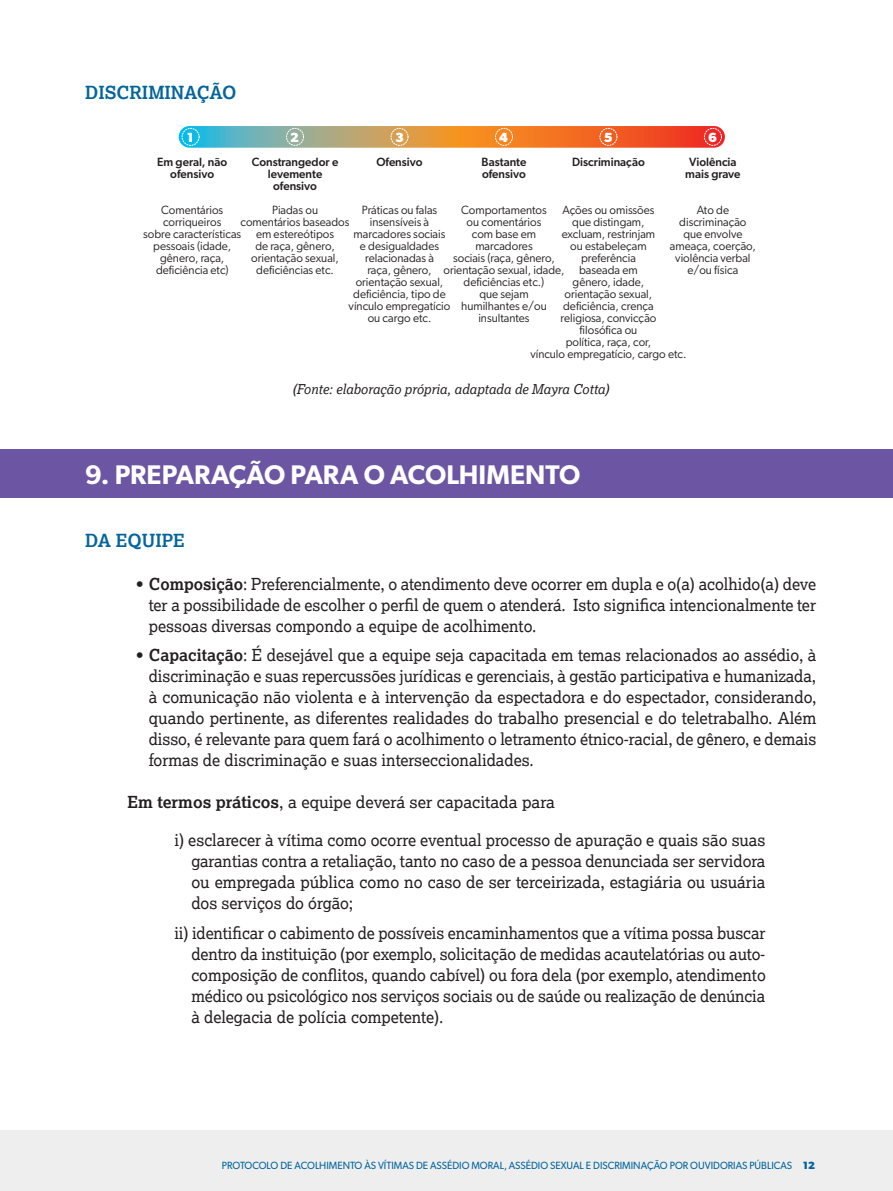
<style>
.page{position:relative;width:893px;height:1191px;background:#fff}
.page>*{position:absolute;margin:0;border:0;box-sizing:border-box;transform-origin:0 0}
.TÍTULO_NÍVEL_1{font:600 27px "Gibson";letter-spacing:-.005em;color:#fff}
.TÍTULO_NÍVEL_2{font:700 18px "Lexia";color:#03659c}
.TEXTO_CORRENTE_RECUADO{font:16.5px/21px "Lexia";color:#231f20;text-align:justify}
.TEXTO_CORRENTE_RECUADO-2{font:16.5px/21px "Lexia";color:#231f20;text-align:justify;scale:.96 1}
.TEXTO_CORRENTE{font:16.5px "Lexia";color:#231f20}
.TEXTO_CORRENTE-2{font:italic 13.5px "Lexia";color:#231f20}
.t1{font:700 13.35px "Gibson";color:#fff}
.t2{font:12px/12px "Gibson";color:#231f20;text-align:center}
.t3{font:500 12px/12px "Gibson";color:#231f20;text-align:center}
.t4{font:10.5px "Gibson";color:#03659c;scale:.95 1}
.s1{font-weight:700}
</style>
<div class="page">
<div style="left:0;top:1130px;width:893px;height:61px;background:#eeeeef"></div>
<div style="left:0;top:449px;width:893px;height:48px;background:#6c56a4"></div>
<svg style="left:179px;top:126px;width:546px;height:22px;background:#c6895a"></svg>
<div style="left:182px;top:128px;width:17px;height:18px;border:1px dashed #fff;border-radius:50%"></div>
<div style="left:286px;top:128px;width:18px;height:18px;border:1px dashed #fff;border-radius:50%"></div>
<div style="left:391px;top:128px;width:17px;height:18px;border:1px dashed #fff;border-radius:50%"></div>
<div style="left:495px;top:128px;width:18px;height:18px;border:1px dashed #fff;border-radius:50%"></div>
<div style="left:600px;top:128px;width:17px;height:18px;border:1px dashed #fff;border-radius:50%"></div>
<div style="left:704px;top:128px;width:18px;height:18px;border:1px dashed #fff;border-radius:50%"></div>
<p class="TÍTULO_NÍVEL_2" style="left:85px;top:81px;width:153px">DISCRIMINAÇÃO</p>
<p class="t1" style="left:187px;top:129px;width:8px">1</p>
<p class="t1" style="left:290px;top:129px;width:10px">2</p>
<p class="t1" style="left:395px;top:129px;width:10px">3</p>
<p class="t1" style="left:499px;top:129px;width:10px">4</p>
<p class="t1" style="left:604px;top:129px;width:10px">5</p>
<p class="t1" style="left:708px;top:129px;width:10px">6</p>
<p class="t3" style="left:157px;top:156px;width:72px">Em geral, não ofensivo</p>
<p class="t2" style="left:143px;top:204px;width:100px">Comentários corriqueiros<br>sobre características pessoais (idade, gênero, raça, deficiência etc)</p>
<p class="t3" style="left:376px;top:156px;width:48px">Ofensivo</p>
<p class="t2" style="left:349px;top:204px;width:103px">Práticas ou falas insensíveis à marcadores sociais<br>e desigualdades relacionadas à<br>raça, gênero, orientação sexual, deficiência, tipo de vínculo empregatício ou cargo etc.</p>
<p class="t3" style="left:572px;top:156px;width:74px">Discriminação</p>
<p class="t2" style="left:530px;top:204px;width:158px">Ações ou omissões<br>que distingam,<br>excluam, restrinjam<br>ou estabeleçam<br>preferência<br>baseada em<br>gênero, idade,<br>orientação sexual,<br>deficiência, crença<br>religiosa, convicção<br>filosófica ou<br>política, raça, cor,<br>vínculo empregatício, cargo etc.</p>
<p class="t3" style="left:685px;top:156px;width:57px">Violência mais grave</p>
<p class="t2" style="left:670px;top:204px;width:88px">Ato de discriminação que envolve ameaça, coerção, violência verbal e/ou física</p>
<p class="t3" style="left:252px;top:156px;width:88px">Constrangedor e levemente ofensivo</p>
<p class="t2" style="left:241px;top:204px;width:110px">Piadas ou<br>comentários baseados em estereótipos<br>de raça, gênero, orientação sexual, deficiências etc.</p>
<p class="t3" style="left:482px;top:156px;width:46px;text-align:left">Bastante ofensivo</p>
<p class="t2" style="left:443px;top:204px;width:123px">Comportamentos<br>ou comentários<br>com base em marcadores<br>sociais (raça, gênero, orientação sexual, idade, deficiências etc.)<br>que sejam<br>humilhantes e/ou insultantes</p>
<p class="TEXTO_CORRENTE-2" style="left:292px;top:381px;width:319px">(Fonte: elaboração própria, adaptada de Mayra Cotta)</p>
<p class="TÍTULO_NÍVEL_1" style="left:85px;top:458px;width:497px">9. PREPARAÇÃO PARA O ACOLHIMENTO</p>
<p class="TÍTULO_NÍVEL_2" style="left:85px;top:529px;width:101px">DA EQUIPE</p>
<p class="TEXTO_CORRENTE_RECUADO" style="left:149px;top:572px;width:669px;text-indent:-13px"><span class="s1">• Composição</span>: Preferencialmente, o atendimento deve ocorrer em dupla e o(a) acolhido(a) deve ter a possibilidade de escolher o perfil de quem o atenderá. Isto significa intencionalmente ter pessoas diversas compondo a equipe de acolhimento.</p>
<p class="TEXTO_CORRENTE_RECUADO" style="left:149px;top:644px;width:669px;text-indent:-13px"><span class="s1">• Capacitação</span>: É desejável que a equipe seja capacitada em temas relacionados ao assédio, à discriminação e suas repercussões jurídicas e gerenciais, à gestão participativa e humanizada, à comunicação não violenta e à intervenção da espectadora e do espectador, considerando, quando pertinente, as diferentes realidades do trabalho presencial e do teletrabalho. Além disso, é relevante para quem fará o acolhimento o letramento étnico-racial, de gênero, e demais formas de discriminação e suas interseccionalidades.</p>
<p class="TEXTO_CORRENTE" style="left:128px;top:792px;width:429px"><span class="s1">Em termos práticos</span>, a equipe deverá ser capacitada para</p>
<p class="TEXTO_CORRENTE_RECUADO" style="left:191px;top:829px;width:576px;text-indent:-17px">i) esclarecer à vítima como ocorre eventual processo de apuração e quais são suas garantias contra a retaliação, tanto no caso de a pessoa denunciada ser servidora ou empregada pública como no caso de ser terceirizada, estagiária ou usuária dos serviços do órgão;</p>
<p class="TEXTO_CORRENTE_RECUADO-2" style="left:191px;top:922px;width:600px;text-indent:-17px">ii) identificar o cabimento de possíveis encaminhamentos que a vítima possa buscar dentro da instituição (por exemplo, solicitação de medidas acautelatórias ou auto&shy;composição de conflitos, quando cabível) ou fora dela (por exemplo, atendimento médico ou psicológico nos serviços sociais ou de saúde ou realização de denúncia à delegacia de polícia competente).</p>
<p class="t4" style="left:222px;top:1159px;width:626px">PROTOCOLO DE ACOLHIMENTO ÀS VÍTIMAS DE ASSÉDIO MORAL, ASSÉDIO SEXUAL E DISCRIMINAÇÃO POR OUVIDORIAS PÚBLICAS <span class="s1">12</span></p>
</div>
